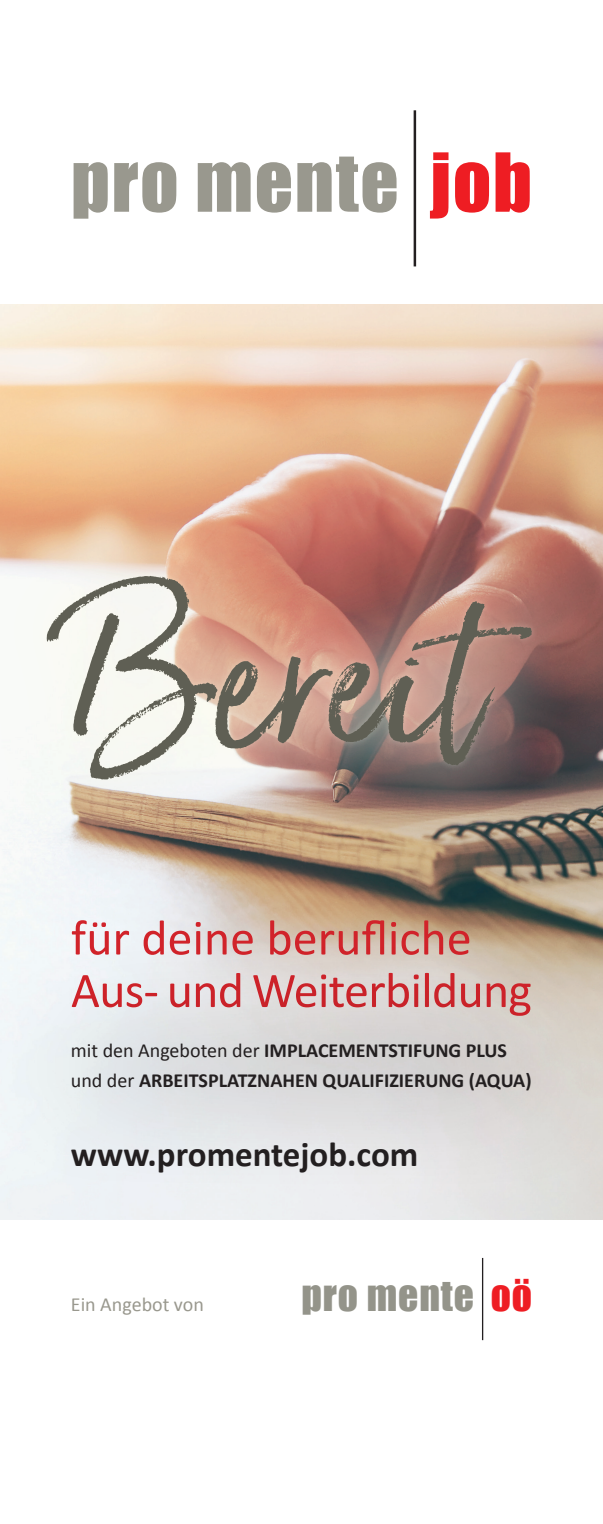
<style>
.page{position:relative;width:603px;height:1524px;background:#fff}
.page>*{position:absolute;margin:0;border:0;box-sizing:border-box;transform-origin:0 0}
.t1{font:185px "Born Ready";color:#5f5f54}
.t2{font:75.08px "Impact";letter-spacing:.02em;color:#99988e}
.t3{font:50px/52.5px "Calibri";letter-spacing:-.015em;color:#d1232a}
.t4{font:39.55px "Impact";letter-spacing:.02em;color:#94948a}
.t5{font:700 35px "Calibri";color:#231f20}
.t6{font:700 20px/30px "Calibri";color:#231f20}
.t7{font:20px "Calibri";color:#99988e}
.s1{color:#ee1d23}
.s2{font-weight:400}
</style>
<div class="page">
<img style="left:0;top:305px;width:602px;height:914px">
<hr style="left:481px;top:1258px;width:2px;height:82px;background:#231f20">
<hr style="left:413px;top:110px;width:3px;height:156px;background:#231f20">
<svg style="left:0;top:947px;width:602px;height:237px;background:#e0dfde"></svg>
<div style="left:0;top:495px;width:602px;height:365px;background:#fffde9;opacity:.5"></div>
<h2 class="t2" style="left:71px;top:124px;width:462px">pro mente <span class="s1">job</span></h2>
<h1 class="t1" style="left:53px;top:569px;width:430px">Bereit</h1>
<h3 class="t3" style="left:71px;top:910px;width:462px">für deine berufliche<br>Aus- und Weiterbildung</h3>
<p class="t6" style="left:71px;top:1034px;width:462px"><span class="s2">mit den Angeboten der</span> IMPLACEMENTSTIFUNG PLUS <span class="s2">und der</span> ARBEITSPLATZNAHEN QUALIFIZIERUNG (AQUA)</p>
<h3 class="t5" style="left:71px;top:1129px;width:349px">www.promentejob.com</h3>
<p class="t7" style="left:71px;top:1291px;width:134px">Ein Angebot von</p>
<h3 class="t4" style="left:301px;top:1265px;width:232px">pro mente <span class="s1">oö</span></h3>
</div>
